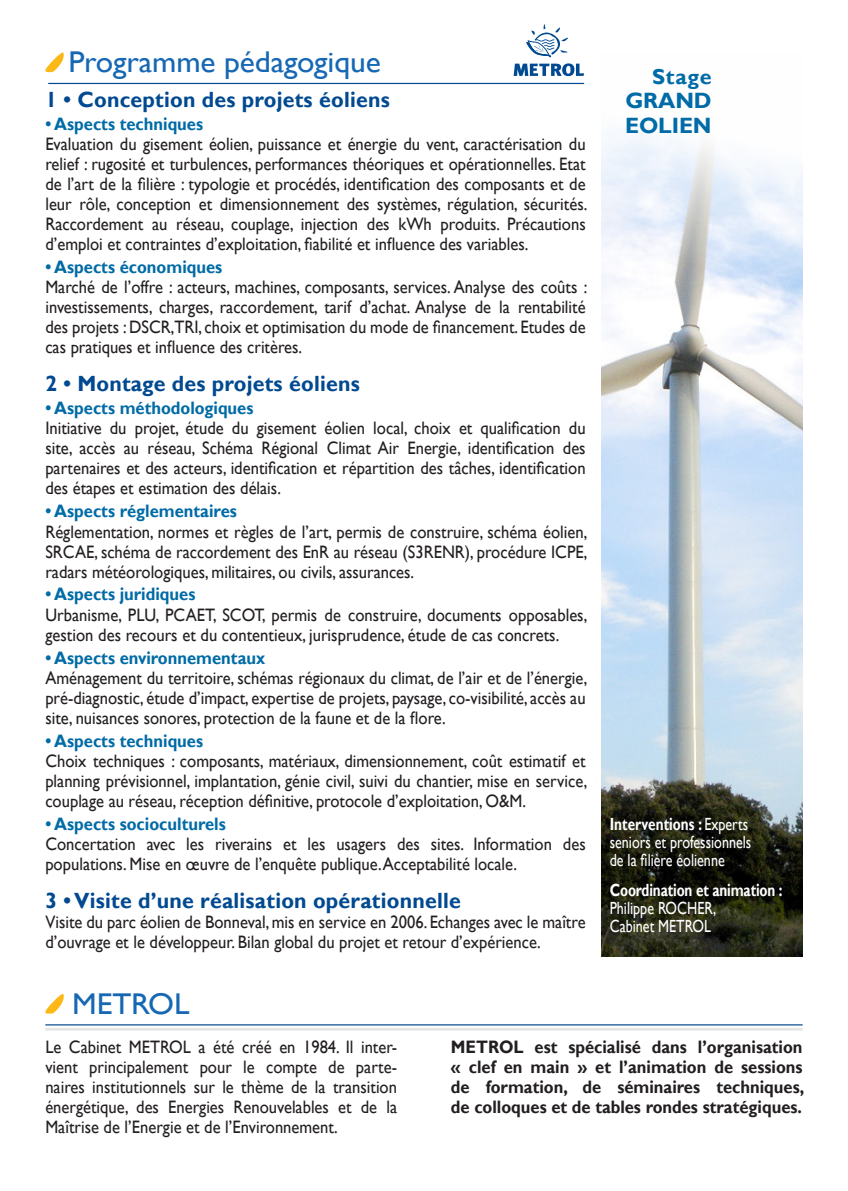
<style>
.page{position:relative;width:848px;height:1191px;background:#fff}
.page>*{position:absolute;margin:0;border:0;box-sizing:border-box;transform-origin:0 0}
.t1{font:30px "Gill Sans";letter-spacing:-.005em;color:#1768b4;scale:1.05 1}
.t2{font:700 22.2px/24.4px "Gill Sans";letter-spacing:-.005em;color:#006ba6}
.t3{font:700 22px "Gill Sans";letter-spacing:.01em;color:#014990}
.t4{font:700 21.6px "Gill Sans";letter-spacing:.03em;color:#006ba6}
.t5{font:18px/20px "Gill Sans";color:#231f20;text-align:justify;scale:.92 1}
.t6{font:700 18px "Gill Sans";color:#006ba6;scale:.92 1}
.t7{font:700 18px/20px "Gill Sans";color:#231f20;text-align:justify;scale:.92 1}
.t8{font:17.6px/18px "Gill Sans";color:#fff;scale:.8 1}
.t9{font:700 17.6px "Gill Sans";letter-spacing:-.01em;color:#fff;scale:.77 1}
.s1{font-weight:700}
</style>
<div class="page">
<img style="left:601px;top:133px;width:201px;height:823px">
<svg style="left:45px;top:52px;width:19px;height:21px"></svg>
<svg style="left:513px;top:24px;width:71px;height:52px"></svg>
<hr style="left:48px;top:83px;width:536px;height:1px;background:#014990">
<svg style="left:45px;top:994px;width:19px;height:20px"></svg>
<div style="left:44px;top:1026px;width:760px;height:5px;background:#231f20;opacity:.26"></div>
<hr style="left:45px;top:1024px;width:757px;height:1px;background:#014990">
<h1 class="t1" style="left:68px;top:45px;width:299px">Programme pédagogique</h1>
<p class="t3" style="left:45px;top:86px;width:346px">1 • Conception des projets éoliens</p>
<p class="t6" style="left:45px;top:113px;width:173px">• Aspects techniques</p>
<p class="t5" style="left:45px;top:135px;width:590px">Evaluation du gisement éolien, puissance et énergie du vent, caractérisation du relief : rugosité et turbulences, performances théoriques et opérationnelles. Etat de l’art de la filière : typologie et procédés, identification des composants et de leur rôle, conception et dimensionnement des systèmes, régulation, sécurités.<br>Raccordement au réseau, couplage, injection des kWh produits. Précautions d’emploi et contraintes d’exploitation, fiabilité et influence des variables.</p>
<p class="t6" style="left:45px;top:256px;width:194px">• Aspects économiques</p>
<p class="t5" style="left:45px;top:278px;width:590px">Marché de l’offre : acteurs, machines, composants, services. Analyse des coûts : investissements, charges, raccordement, tarif d’achat. Analyse de la rentabilité des projets : DSCR,TRI, choix et optimisation du mode de financement. Etudes de cas pratiques et influence des critères.</p>
<p class="t3" style="left:45px;top:370px;width:316px">2 • Montage des projets éoliens</p>
<p class="t6" style="left:45px;top:397px;width:228px">• Aspects méthodologiques</p>
<p class="t5" style="left:45px;top:418px;width:588px">Initiative du projet, étude du gisement éolien local, choix et qualification du site, accès au réseau, Schéma Régional Climat Air Energie, identification des partenaires et des acteurs, identification et répartition des tâches, identification des étapes et estimation des délais.</p>
<p class="t6" style="left:45px;top:500px;width:210px">• Aspects réglementaires</p>
<p class="t5" style="left:45px;top:522px;width:590px">Réglementation, normes et règles de l’art, permis de construire, schéma éolien, SRCAE, schéma de raccordement des EnR au réseau (S3RENR), procédure ICPE, radars météorologiques, militaires, ou civils, assurances.</p>
<p class="t6" style="left:45px;top:583px;width:165px">• Aspects juridiques</p>
<p class="t5" style="left:45px;top:605px;width:590px">Urbanisme, PLU, PCAET, SCOT, permis de construire, documents opposables, gestion des recours et du contentieux, jurisprudence, étude de cas concrets.</p>
<p class="t6" style="left:45px;top:646px;width:240px">• Aspects environnementaux</p>
<p class="t5" style="left:45px;top:668px;width:590px">Aménagement du territoire, schémas régionaux du climat, de l’air et de l’énergie, pré-diagnostic, étude d’impact, expertise de projets, paysage, co-visibilité, accès au site, nuisances sonores, protection de la faune et de la flore.</p>
<p class="t6" style="left:45px;top:730px;width:173px">• Aspects techniques</p>
<p class="t5" style="left:45px;top:751px;width:590px">Choix techniques : composants, matériaux, dimensionnement, coût estimatif et planning prévisionnel, implantation, génie civil, suivi du chantier, mise en service, couplage au réseau, réception définitive, protocole d’exploitation, O&amp;M.</p>
<p class="t6" style="left:45px;top:813px;width:198px">• Aspects socioculturels</p>
<p class="t5" style="left:45px;top:834px;width:589px">Concertation avec les riverains et les usagers des sites. Information des populations. Mise en œuvre de l’enquête publique. Acceptabilité locale.</p>
<p class="t3" style="left:45px;top:887px;width:417px">3 • Visite d’une réalisation opérationnelle</p>
<p class="t5" style="left:45px;top:912px;width:588px">Visite du parc éolien de Bonneval, mis en service en 2006. Echanges avec le maître d’ouvrage et le développeur. Bilan global du projet et retour d’expérience.</p>
<h1 class="t1" style="left:72px;top:986px;width:113px">METROL</h1>
<p class="t4" style="left:652px;top:64px;width:61px">Stage</p>
<p class="t2" style="left:625px;top:89px;width:88px">GRAND<br>EOLIEN</p>
<p class="t8" style="left:609px;top:815px;width:178px"><span class="s1">Interventions :</span> Experts seniors et professionnels de la filière éolienne</p>
<p class="t9" style="left:609px;top:879px;width:226px">Coordination et animation :</p>
<p class="t8" style="left:609px;top:899px;width:134px">Philippe ROCHER,<br>Cabinet METROL</p>
<p class="t5" style="left:45px;top:1037px;width:384px">Le Cabinet METROL a été créé en 1984. Il inter&shy;vient principalement pour le compte de parte&shy;naires institutionnels sur le thème de la transition énergétique, des Energies Renouvelables et de la Maîtrise de l’Energie et de l’Environnement.</p>
<p class="t7" style="left:451px;top:1037px;width:385px">METROL est spécialisé dans l’organisation « clef en main » et l’animation de sessions de formation, de séminaires techniques, de colloques et de tables rondes stratégiques.</p>
</div>
